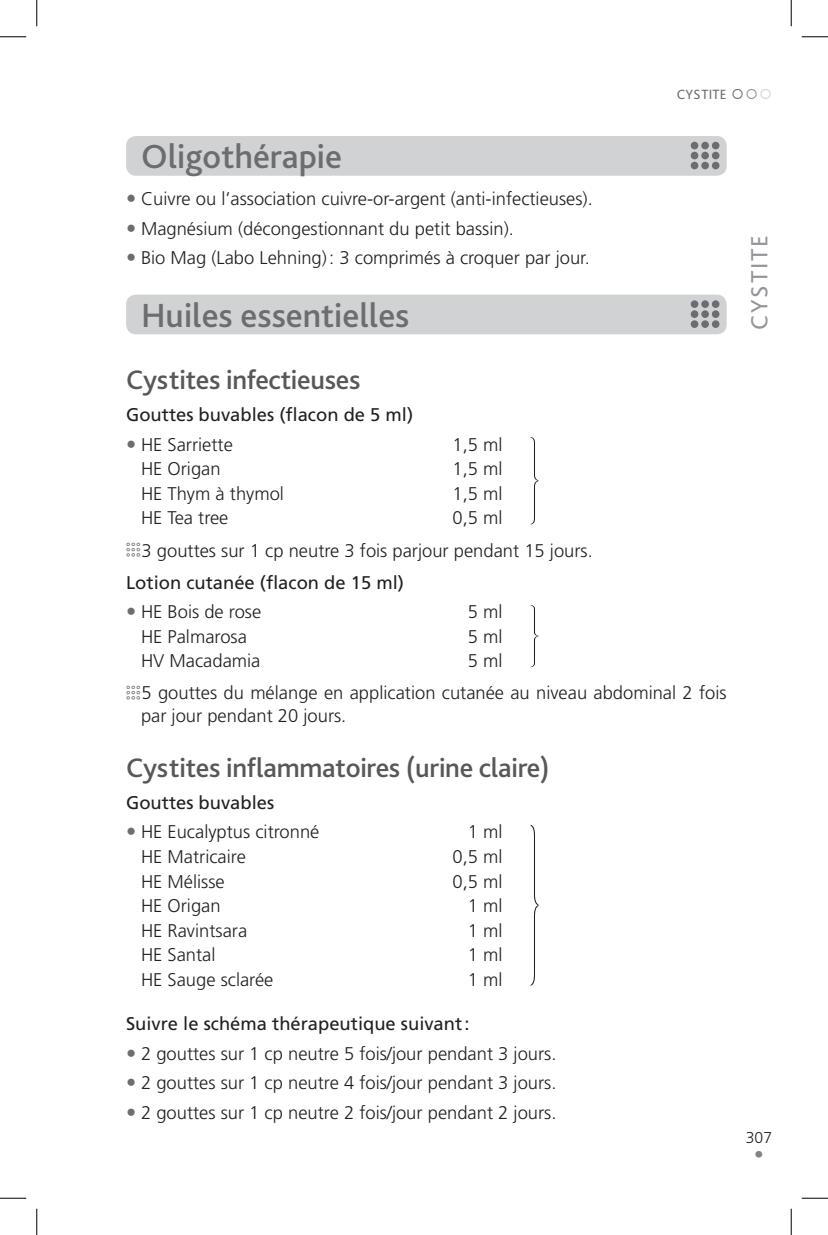
<style>
.page{position:relative;width:828px;height:1235px;background:#fff}
.page>*{position:absolute;margin:0;border:0;box-sizing:border-box;transform-origin:0 0}
.t1{font:500 35px "Bliss Pro";color:#6c6d70}
.t2{font:500 28px "Bliss Pro";letter-spacing:-.01em;color:#57585a}
.t3{font:24.5px "Bliss Pro";letter-spacing:.065em;color:#939598}
.t4{font:19.25px "Frutiger LT Std";color:#808285}
.t5{font:300 18.38px/29.6px "Frutiger LT Std";color:#231f20}
.t6{font:18.38px "Frutiger LT Std";color:#231f20}
.t7{font:300 15.75px "Frutiger LT Std";color:#231f20}
.t8{font:14px "Bliss Pro";letter-spacing:.015em;color:#6c6d70}
.s1{color:#939598}
.s2{color:#d1d2d4}
</style>
<div class="page">
<div style="left:126px;top:136px;width:600px;height:40px;background:#d1d2d4;border-radius:10px"></div>
<div style="left:690px;top:142px;width:8px;height:7px;background:#6c6d70;border-radius:50%"></div>
<div style="left:690px;top:152px;width:8px;height:7px;background:#6c6d70;border-radius:50%"></div>
<div style="left:690px;top:162px;width:8px;height:7px;background:#6c6d70;border-radius:50%"></div>
<div style="left:701px;top:142px;width:8px;height:7px;background:#6c6d70;border-radius:50%"></div>
<div style="left:701px;top:152px;width:8px;height:7px;background:#6c6d70;border-radius:50%"></div>
<div style="left:701px;top:162px;width:8px;height:7px;background:#6c6d70;border-radius:50%"></div>
<div style="left:711px;top:142px;width:8px;height:7px;background:#6c6d70;border-radius:50%"></div>
<div style="left:711px;top:152px;width:8px;height:7px;background:#6c6d70;border-radius:50%"></div>
<div style="left:711px;top:162px;width:8px;height:7px;background:#6c6d70;border-radius:50%"></div>
<div style="left:126px;top:294px;width:600px;height:40px;background:#d1d2d4;border-radius:10px"></div>
<div style="left:690px;top:300px;width:8px;height:8px;background:#6c6d70;border-radius:50%"></div>
<div style="left:690px;top:310px;width:8px;height:8px;background:#6c6d70;border-radius:50%"></div>
<div style="left:690px;top:320px;width:8px;height:8px;background:#6c6d70;border-radius:50%"></div>
<div style="left:701px;top:300px;width:8px;height:8px;background:#6c6d70;border-radius:50%"></div>
<div style="left:701px;top:310px;width:8px;height:8px;background:#6c6d70;border-radius:50%"></div>
<div style="left:701px;top:320px;width:8px;height:8px;background:#6c6d70;border-radius:50%"></div>
<div style="left:711px;top:300px;width:8px;height:8px;background:#6c6d70;border-radius:50%"></div>
<div style="left:711px;top:310px;width:8px;height:8px;background:#6c6d70;border-radius:50%"></div>
<div style="left:711px;top:320px;width:8px;height:8px;background:#6c6d70;border-radius:50%"></div>
<svg style="left:530px;top:437px;width:8px;height:87px"></svg>
<svg style="left:530px;top:605px;width:8px;height:62px"></svg>
<svg style="left:530px;top:824px;width:8px;height:161px"></svg>
<svg style="left:0;top:36px;width:26px;height:1px"></svg>
<svg style="left:801px;top:36px;width:27px;height:1px"></svg>
<svg style="left:0;top:1197px;width:26px;height:1px"></svg>
<svg style="left:801px;top:1197px;width:27px;height:1px"></svg>
<svg style="left:36px;top:0;width:1px;height:26px"></svg>
<svg style="left:36px;top:1208px;width:1px;height:26px"></svg>
<svg style="left:790px;top:0;width:1px;height:26px"></svg>
<svg style="left:790px;top:1208px;width:1px;height:26px"></svg>
<h1 class="t1" style="left:141px;top:135px;width:202px">Oligothérapie</h1>
<p class="t5" style="left:141px;top:184px;width:453px">Cuivre ou l’association cuivre-or-argent (anti-infectieuses).<br>Magnésium (décongestionnant du petit bassin).<br>Bio Mag (Labo Lehning): 3 comprimés à croquer par jour.</p>
<h1 class="t1" style="left:141px;top:293px;width:270px">Huiles essentielles</h1>
<p class="t8" style="left:677px;top:85px;width:96px">Cystite ○<span class="s1">○</span><span class="s2">○</span></p>
<h3 class="t3" style="left:744px;top:330px;width:96px;rotate:-90deg">Cystite</h3>
<h2 class="t2" style="left:126px;top:362px;width:236px">Cystites infectieuses</h2>
<p class="t6" style="left:126px;top:404px;width:288px">Gouttes buvables (flacon de 5 ml)</p>
<p class="t5" style="left:141px;top:430px;width:93px">HE Sarriette</p>
<p class="t5" style="left:452px;top:430px;width:52px">1,5 ml</p>
<p class="t5" style="left:141px;top:454px;width:81px">HE Origan</p>
<p class="t5" style="left:452px;top:454px;width:52px">1,5 ml</p>
<p class="t5" style="left:141px;top:479px;width:144px">HE Thym à thymol</p>
<p class="t5" style="left:452px;top:479px;width:52px">1,5 ml</p>
<p class="t5" style="left:141px;top:503px;width:89px">HE Tea tree</p>
<p class="t5" style="left:141px;top:502px;width:453px;line-height:32px;text-indent:311px">0,5 ml<br>3 gouttes sur 1 cp neutre 3 fois parjour pendant 15 jours.</p>
<p class="t6" style="left:126px;top:571px;width:279px">Lotion cutanée (flacon de 15 ml)</p>
<p class="t5" style="left:141px;top:597px;width:122px">HE Bois de rose</p>
<p class="t5" style="left:468px;top:597px;width:36px">5 ml</p>
<p class="t5" style="left:141px;top:621px;width:107px">HE Palmarosa</p>
<p class="t5" style="left:468px;top:621px;width:36px">5 ml</p>
<p class="t5" style="left:141px;top:646px;width:121px">HV Macadamia</p>
<p class="t5" style="left:141px;top:645px;width:586px;line-height:32px;text-indent:326px">5 ml<br>5 gouttes du mélange en application cutanée au niveau abdominal 2 fois</p>
<p class="t5" style="left:141px;top:701px;width:207px">par jour pendant 20 jours.</p>
<h2 class="t2" style="left:126px;top:750px;width:425px">Cystites inflammatoires (urine claire)</h2>
<p class="t6" style="left:126px;top:791px;width:150px">Gouttes buvables</p>
<p class="t5" style="left:141px;top:817px;width:180px">HE Eucalyptus citronné</p>
<p class="t5" style="left:468px;top:817px;width:36px">1 ml</p>
<p class="t5" style="left:141px;top:842px;width:106px">HE Matricaire</p>
<p class="t5" style="left:452px;top:842px;width:52px">0,5 ml</p>
<p class="t5" style="left:141px;top:866px;width:85px">HE Mélisse</p>
<p class="t5" style="left:452px;top:866px;width:52px">0,5 ml</p>
<p class="t5" style="left:141px;top:891px;width:81px">HE Origan</p>
<p class="t5" style="left:468px;top:891px;width:36px">1 ml</p>
<p class="t5" style="left:141px;top:915px;width:108px">HE Ravintsara</p>
<p class="t5" style="left:468px;top:915px;width:36px">1 ml</p>
<p class="t5" style="left:141px;top:940px;width:76px">HE Santal</p>
<p class="t5" style="left:468px;top:940px;width:36px">1 ml</p>
<p class="t5" style="left:141px;top:964px;width:134px">HE Sauge sclarée</p>
<p class="t5" style="left:468px;top:964px;width:36px">1 ml</p>
<p class="t6" style="left:126px;top:1012px;width:345px">Suivre le schéma thérapeutique suivant:</p>
<p class="t5" style="left:141px;top:1038px;width:417px;text-align:justify">2 gouttes sur 1 cp neutre 5 fois/jour pendant 3 jours.<br>2 gouttes sur 1 cp neutre 4 fois/jour pendant 3 jours.<br>2 gouttes sur 1 cp neutre 2 fois/jour pendant 2 jours.</p>
<p class="t7" style="left:745px;top:1128px;width:28px">307</p>
<p class="t4" style="left:754px;top:1142px;width:11px">•</p>
</div>
